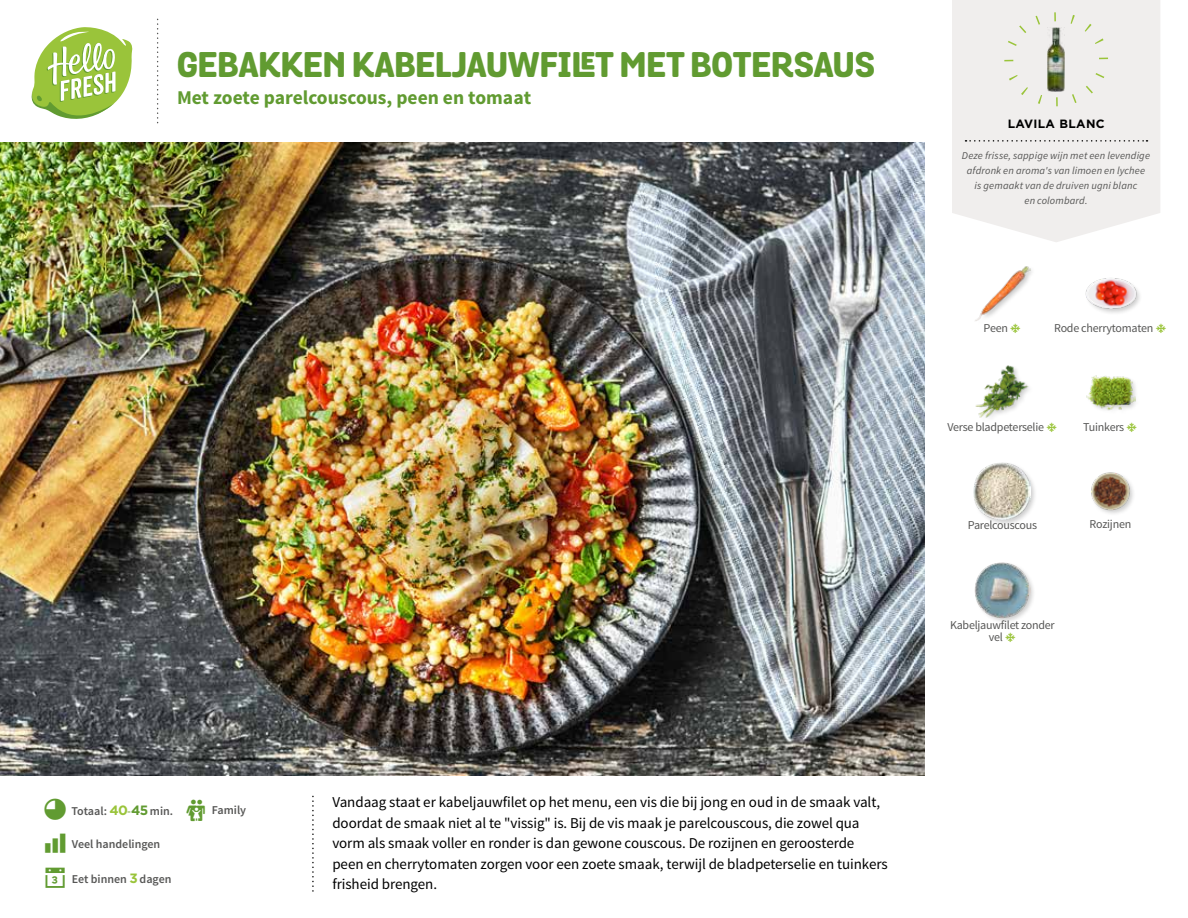
<style>
.page{position:relative;width:1188px;height:918px;background:#fff}
.page>*{position:absolute;margin:0;border:0;box-sizing:border-box;transform-origin:0 0}
.t1{font:800 34.5px "Grota Rounded";color:#619b31}
.t2{font:25.5px "hellofresh icon font";color:#619b31}
.t3{font:700 19.5px "Source Sans Pro";color:#619b31}
.t4{font:15px/20.5px "Source Sans Pro";letter-spacing:-.005em;color:#000}
.t5{font:12px/12px "Source Sans Pro";letter-spacing:-.02em;color:#575756}
.t6{font:600 12px "Source Sans Pro";color:#575756}
.t7{font:700 12px "Gotham";letter-spacing:.03em;color:#000}
.t8{font:italic 10.5px/14.7px "Source Sans Pro";letter-spacing:.015em;color:#575756;text-align:center}
.s1{font-family:"Gotham";font-weight:700;font-size:13.5px;color:#9ac43a}
.s2{color:#87ac54}
.s3{font-family:"Gotham";font-weight:700;font-size:13.5px;color:#619b31}
</style>
<div class="page">
<svg style="left:31px;top:27px;width:102px;height:92px"></svg>
<img style="left:0;top:142px;width:925px;height:634px">
<div style="left:952px;top:0;width:208px;height:242px;background:#f0eeed"></div>
<svg style="left:966px;top:140px;width:182px;height:2px"></svg>
<div style="left:1004px;top:12px;width:104px;height:94px;border:9px dashed #9ac43a;border-radius:50%"></div>
<img style="left:1085px;top:278px;width:54px;height:34px">
<img style="left:1091px;top:472px;width:42px;height:42px">
<img style="left:1086px;top:375px;width:49px;height:36px">
<img style="left:975px;top:266px;width:55px;height:55px">
<div style="left:972px;top:462px;width:65px;height:65px;background:#000;opacity:.2"></div>
<img style="left:973px;top:463px;width:57px;height:57px">
<div style="left:973px;top:562px;width:63px;height:62px;background:#000;opacity:.2"></div>
<img style="left:973px;top:562px;width:57px;height:57px">
<img style="left:975px;top:365px;width:54px;height:53px">
<img style="left:1048px;top:28px;width:16px;height:63px">
<h1 class="t1" style="left:177px;top:38px;width:699px">GEBAKKEN KABELJAUWFILET MET BOTERSAUS</h1>
<h3 class="t3" style="left:177px;top:85px;width:356px">Met zoete parelcouscous, peen en tomaat</h3>
<p class="t7" style="left:1008px;top:116px;width:99px">LAVILA BLANC</p>
<p class="t8" style="left:962px;top:149px;width:190px">Deze frisse, sappige wijn met een levendige afdronk en aroma's van limoen en lychee<br>is gemaakt van de druiven ugni blanc<br>en colombard.</p>
<p class="t5" style="left:984px;top:322px;width:26px">Peen</p>
<p class="t5" style="left:1054px;top:322px;width:101px">Rode cherrytomaten</p>
<p class="t5" style="left:948px;top:421px;width:98px">Verse bladpeterselie</p>
<p class="t5" style="left:1083px;top:421px;width:42px">Tuinkers</p>
<p class="t5" style="left:968px;top:519px;width:71px">Parelcouscous</p>
<p class="t5" style="left:1090px;top:519px;width:43px">Rozijnen</p>
<p class="t5" style="left:989px;top:619px;width:67px;text-indent:-39px">Kabeljauwfilet zonder vel</p>
<p class="t6" style="left:71px;top:803px;width:103px">Totaal: <span class="s1">40</span><span class="s2">-</span><span class="s3">45</span> min.</p>
<p class="t6" style="left:212px;top:803px;width:36px">Family</p>
<p class="t6" style="left:72px;top:837px;width:90px">Veel handelingen</p>
<p class="t6" style="left:72px;top:871px;width:101px">Eet binnen <span class="s1">3</span> dagen</p>
<h2 class="t2" style="left:43px;top:866px;width:27px">▪</h2>
<p class="t4" style="left:332px;top:792px;width:557px">Vandaag staat er kabeljauwfilet op het menu, een vis die bij jong en oud in de smaak valt, doordat de smaak niet al te "vissig" is. Bij de vis maak je parelcouscous, die zowel qua vorm als smaak voller en ronder is dan gewone couscous. De rozijnen en geroosterde peen en cherrytomaten zorgen voor een zoete smaak, terwijl de bladpeterselie en tuinkers frisheid brengen.</p>
</div>
